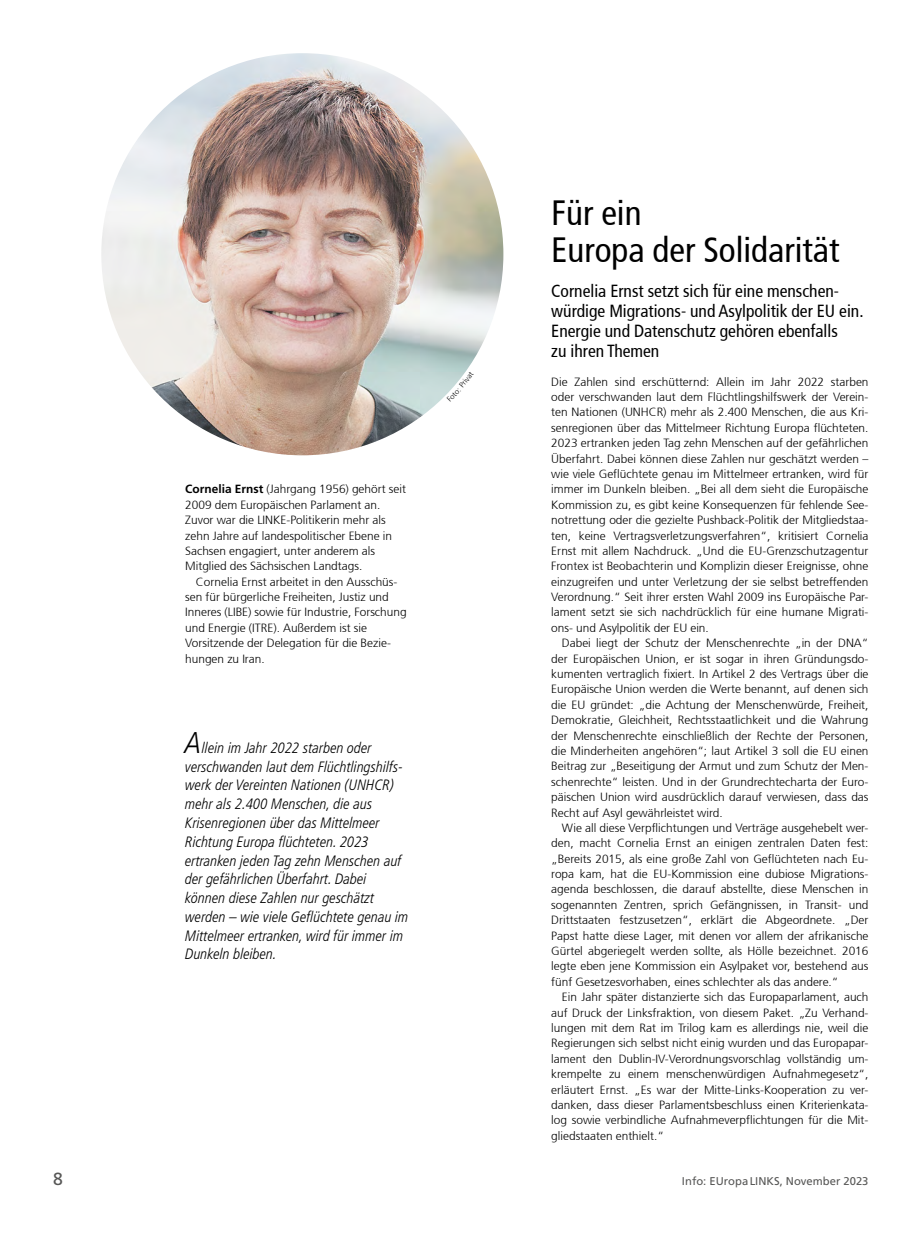
<style>
.page{position:relative;width:904px;height:1241px;background:#fff}
.page>*{position:absolute;margin:0;border:0;box-sizing:border-box;transform-origin:0 0}
.t1{font:condensed 35px/37.5px "Frutiger";color:#000}
.t2{font:condensed 17.5px/20px "Frutiger";color:#000}
.t3{font:17.5px "Frutiger";color:#575756}
.t4{font:italic 300 condensed 15px/18.8px "Frutiger LT Pro";color:#000}
.t5{font:300 11.88px/15.4px "Frutiger 45";color:#000;text-align:justify}
.t6{font:11.25px "Frutiger";color:#575756}
.s1{font-family:"Frutiger";font-weight:700}
.s2{font-size:30px}
</style>
<div class="page">
<img style="left:101px;top:53px;width:402px;height:402px;border-radius:201px">
<svg style="left:447px;top:371px;width:19px;height:23px"></svg>
<p class="t5" style="left:185px;top:481px;width:222px;text-align:left"><span class="s1">Cornelia Ernst</span> (Jahrgang 1956) gehört seit 2009 dem Europäischen Parlament an.<br>Zuvor war die LINKE-Politikerin mehr als zehn Jahre auf landespolitischer Ebene in Sachsen engagiert, unter anderem als Mitglied des Sächsischen Landtags.</p>
<p class="t5" style="left:185px;top:574px;width:223px;text-align:left;text-indent:11px">Cornelia Ernst arbeitet in den Ausschüs&shy;sen für bürgerliche Freiheiten, Justiz und Inneres (LIBE) sowie für Industrie, Forschung und Energie (ITRE). Außerdem ist sie Vorsitzende der Delegation für die Bezie&shy;hungen zu Iran.</p>
<p class="t4" style="left:185px;top:738px;width:225px"><span class="s2">A</span>llein im Jahr 2022 starben oder verschwanden laut dem Flüchtlingshilfs&shy;werk der Vereinten Nationen (UNHCR) mehr als 2.400 Menschen, die aus Krisenregionen über das Mittelmeer Richtung Europa flüchteten. 2023 ertranken jeden Tag zehn Menschen auf der gefährlichen Überfahrt. Dabei können diese Zahlen nur geschätzt werden – wie viele Geflüchtete genau im Mittelmeer ertranken, wird für immer im Dunkeln bleiben.</p>
<h1 class="t1" style="left:551px;top:194px;width:290px">Für ein<br>Europa der Solidarität</h1>
<h2 class="t2" style="left:551px;top:280px;width:314px">Cornelia Ernst setzt sich für eine menschen&shy;würdige Migrations- und Asylpolitik der EU ein.<br>Energie und Datenschutz gehören ebenfalls<br>zu ihren Themen</h2>
<p class="t5" style="left:551px;top:374px;width:319px">Die Zahlen sind erschütternd: Allein im Jahr 2022 starben oder verschwanden laut dem Flüchtlingshilfswerk der Verein&shy;ten Nationen (UNHCR) mehr als 2.400 Menschen, die aus Kri&shy;senregionen über das Mittelmeer Richtung Europa flüchteten.<br>2023 ertranken jeden Tag zehn Menschen auf der gefährlichen Überfahrt. Dabei können diese Zahlen nur geschätzt werden – wie viele Geflüchtete genau im Mittelmeer ertranken, wird für immer im Dunkeln bleiben. „Bei all dem sieht die Europäische Kommission zu, es gibt keine Konsequenzen für fehlende See&shy;notrettung oder die gezielte Pushback-Politik der Mitgliedstaa&shy;ten, keine Vertragsverletzungsverfahren“, kritisiert Cornelia Ernst mit allem Nachdruck. „Und die EU-Grenzschutzagentur Frontex ist Beobachterin und Komplizin dieser Ereignisse, ohne einzugreifen und unter Verletzung der sie selbst betreffenden Verordnung.“ Seit ihrer ersten Wahl 2009 ins Europäische Par&shy;lament setzt sie sich nachdrücklich für eine humane Migrati&shy;ons- und Asylpolitik der EU ein.</p>
<p class="t5" style="left:551px;top:635px;width:319px;text-indent:11px">Dabei liegt der Schutz der Menschenrechte „in der DNA“ der Europäischen Union, er ist sogar in ihren Gründungsdo&shy;kumenten vertraglich fixiert. In Artikel 2 des Vertrags über die Europäische Union werden die Werte benannt, auf denen sich die EU gründet: „die Achtung der Menschenwürde, Freiheit, Demokratie, Gleichheit, Rechtsstaatlichkeit und die Wahrung der Menschenrechte einschließlich der Rechte der Personen, die Minderheiten angehören“; laut Artikel 3 soll die EU einen Beitrag zur „Beseitigung der Armut und zum Schutz der Men&shy;schenrechte“ leisten. Und in der Grundrechtecharta der Euro&shy;päischen Union wird ausdrücklich darauf verwiesen, dass das Recht auf Asyl gewährleistet wird.</p>
<p class="t5" style="left:551px;top:820px;width:319px;text-indent:11px">Wie all diese Verpflichtungen und Verträge ausgehebelt wer&shy;den, macht Cornelia Ernst an einigen zentralen Daten fest: „Bereits 2015, als eine große Zahl von Geflüchteten nach Eu&shy;ropa kam, hat die EU-Kommission eine dubiose Migrations&shy;agenda beschlossen, die darauf abstellte, diese Menschen in sogenannten Zentren, sprich Gefängnissen, in Transit- und Drittstaaten festzusetzen“, erklärt die Abgeordnete. „Der Papst hatte diese Lager, mit denen vor allem der afrikanische Gürtel abgeriegelt werden sollte, als Hölle bezeichnet. 2016 legte eben jene Kommission ein Asylpaket vor, bestehend aus fünf Gesetzesvorhaben, eines schlechter als das andere.“</p>
<p class="t5" style="left:551px;top:989px;width:319px;text-indent:11px">Ein Jahr später distanzierte sich das Europaparlament, auch auf Druck der Linksfraktion, von diesem Paket. „Zu Verhand&shy;lungen mit dem Rat im Trilog kam es allerdings nie, weil die Regierungen sich selbst nicht einig wurden und das Europapar&shy;lament den Dublin-IV-Verordnungsvorschlag vollständig um&shy;krempelte zu einem menschenwürdigen Aufnahmegesetz“, erläutert Ernst. „Es war der Mitte-Links-Kooperation zu ver&shy;danken, dass dieser Parlamentsbeschluss einen Kriterienkata&shy;log sowie verbindliche Aufnahmeverpflichtungen für die Mit&shy;gliedstaaten enthielt.“</p>
<h2 class="t3" style="left:53px;top:1168px;width:11px">8</h2>
<p class="t6" style="left:682px;top:1174px;width:188px">Info: EUropaLINKS, November 2023</p>
</div>
